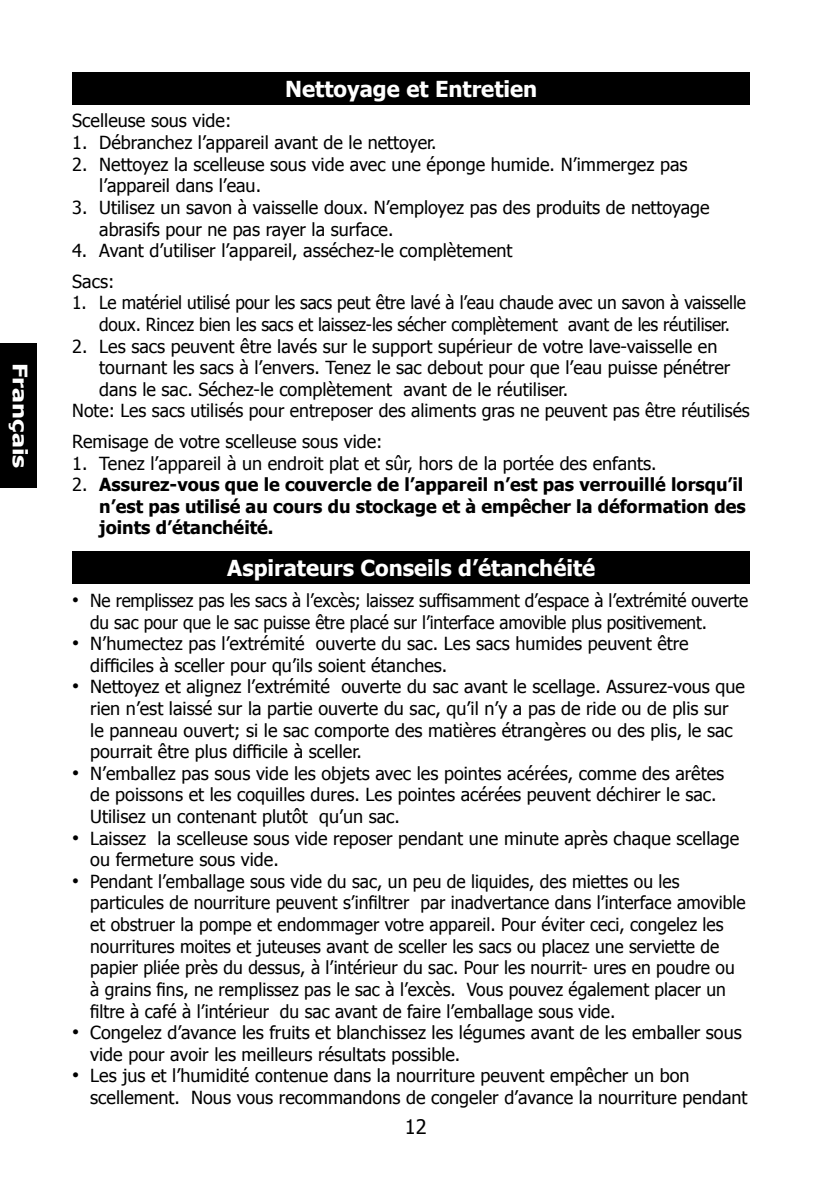
<style>
.page{position:relative;width:822px;height:1191px;background:#fff}
.page>*{position:absolute;margin:0;border:0;box-sizing:border-box;transform-origin:0 0}
.t1{font:700 22px "Tahoma";color:#fff}
.t2{font:700 20px "Tahoma";letter-spacing:.005em;color:#fff;scale:1.25 1}
.t3{font:20px "Tahoma";color:#000}
.t4{font:18px/21.6px "Tahoma";color:#000}
.t5{font:18px/21.6px "Tahoma";color:#000;scale:.96 1}
.t6{font:700 18px/21.6px "Tahoma";color:#000}
.s1{font-weight:400}
.s2{font-family:"Arial";font-size:20px}
</style>
<div class="page">
<div style="left:0;top:343px;width:36px;height:144px;background:#000"></div>
<div style="left:72px;top:72px;width:678px;height:33px;background:#000"></div>
<div style="left:72px;top:551px;width:678px;height:33px;background:#000"></div>
<p class="t2" style="left:34px;top:362px;width:86px;rotate:90deg">Français</p>
<p class="t1" style="left:285px;top:73px;width:254px">Nettoyage et Entretien</p>
<p class="t4" style="left:72px;top:109px;width:161px">Scelleuse sous vide:</p>
<p class="t4" style="left:72px;top:131px;width:366px">1. Débranchez l’appareil avant de le nettoyer.</p>
<p class="t4" style="left:99px;top:152px;width:590px;text-indent:-27px">2. Nettoyez la scelleuse sous vide avec une éponge humide. N’immergez pas l’appareil dans l’eau.</p>
<p class="t4" style="left:99px;top:196px;width:612px;text-indent:-27px">3. Utilisez un savon à vaisselle doux. N’employez pas des produits de nettoyage abrasifs pour ne pas rayer la surface.</p>
<p class="t4" style="left:72px;top:234px;width:442px;line-height:30.6px">4. Avant d’utiliser l’appareil, asséchez-le complètement<br>Sacs:</p>
<p class="t5" style="left:99px;top:291px;width:675px;text-indent:-27px">1. Le matériel utilisé pour les sacs peut être lavé à l’eau chaude avec un savon à vaisselle doux. Rincez bien les sacs et laissez-les sécher complètement avant de les réutiliser.</p>
<p class="t4" style="left:72px;top:334px;width:647px">2. Les sacs peuvent être lavés sur le support supérieur de votre lave-vaisselle en</p>
<p class="t4" style="left:99px;top:356px;width:633px">tournant les sacs à l’envers. Tenez le sac debout pour que l’eau puisse pénétrer</p>
<p class="t4" style="left:99px;top:377px;width:470px">dans le sac. Séchez-le complètement avant de le réutiliser.</p>
<p class="t4" style="left:72px;top:399px;width:679px">Note: Les sacs utilisés pour entreposer des aliments gras ne peuvent pas être réutilisés</p>
<p class="t4" style="left:72px;top:430px;width:312px">Remisage de votre scelleuse sous vide:</p>
<p class="t4" style="left:72px;top:451px;width:586px">1. Tenez l’appareil à un endroit plat et sûr, hors de la portée des enfants.</p>
<p class="t6" style="left:99px;top:473px;width:648px;text-indent:-27px"><span class="s1">2.</span> Assurez-vous que le couvercle de l’appareil n’est pas verrouillé lorsqu’il n’est pas utilisé au cours du stockage et à empêcher la déformation des joints d’étanchéité.</p>
<p class="t1" style="left:227px;top:553px;width:369px">Aspirateurs Conseils d’étanchéité</p>
<p class="t5" style="left:90px;top:588px;width:687px;text-indent:-18px"><span class="s2">•</span> Ne remplissez pas les sacs à l’excès; laissez suffisamment d’espace à l’extrémité ouverte du sac pour que le sac puisse être placé sur l’interface amovible plus positivement.</p>
<p class="t4" style="left:90px;top:632px;width:600px;text-indent:-18px"><span class="s2">•</span> N’humectez pas l’extrémité ouverte du sac. Les sacs humides peuvent être difficiles à sceller pour qu’ils soient étanches.</p>
<p class="t4" style="left:90px;top:675px;width:656px;text-indent:-18px"><span class="s2">•</span> Nettoyez et alignez l’extrémité ouverte du sac avant le scellage. Assurez-vous que rien n’est laissé sur la partie ouverte du sac, qu’il n’y a pas de ride ou de plis sur le panneau ouvert; si le sac comporte des matières étrangères ou des plis, le sac pourrait être plus difficile à sceller.</p>
<p class="t4" style="left:90px;top:761px;width:635px;text-indent:-18px"><span class="s2">•</span> N’emballez pas sous vide les objets avec les pointes acérées, comme des arêtes de poissons et les coquilles dures. Les pointes acérées peuvent déchirer le sac.<br>Utilisez un contenant plutôt qu’un sac.</p>
<p class="t4" style="left:90px;top:826px;width:651px;text-indent:-18px"><span class="s2">•</span> Laissez la scelleuse sous vide reposer pendant une minute après chaque scellage ou fermeture sous vide.</p>
<p class="t4" style="left:90px;top:869px;width:657px;text-indent:-18px"><span class="s2">•</span> Pendant l’emballage sous vide du sac, un peu de liquides, des miettes ou les particules de nourriture peuvent s’infiltrer par inadvertance dans l’interface amovible et obstruer la pompe et endommager votre appareil. Pour éviter ceci, congelez les nourritures moites et juteuses avant de sceller les sacs ou placez une serviette de papier pliée près du dessus, à l’intérieur du sac. Pour les nourrit- ures en poudre ou à grains fins, ne remplissez pas le sac à l’excès. Vous pouvez également placer un filtre à café à l’intérieur du sac avant de faire l’emballage sous vide.</p>
<p class="t4" style="left:90px;top:1020px;width:653px;text-indent:-18px"><span class="s2">•</span> Congelez d’avance les fruits et blanchissez les légumes avant de les emballer sous vide pour avoir les meilleurs résultats possible.</p>
<p class="t4" style="left:90px;top:1064px;width:659px;text-indent:-18px"><span class="s2">•</span> Les jus et l’humidité contenue dans la nourriture peuvent empêcher un bon scellement. Nous vous recommandons de congeler d’avance la nourriture pendant</p>
<p class="t3" style="left:405px;top:1113px;width:23px">12</p>
</div>
